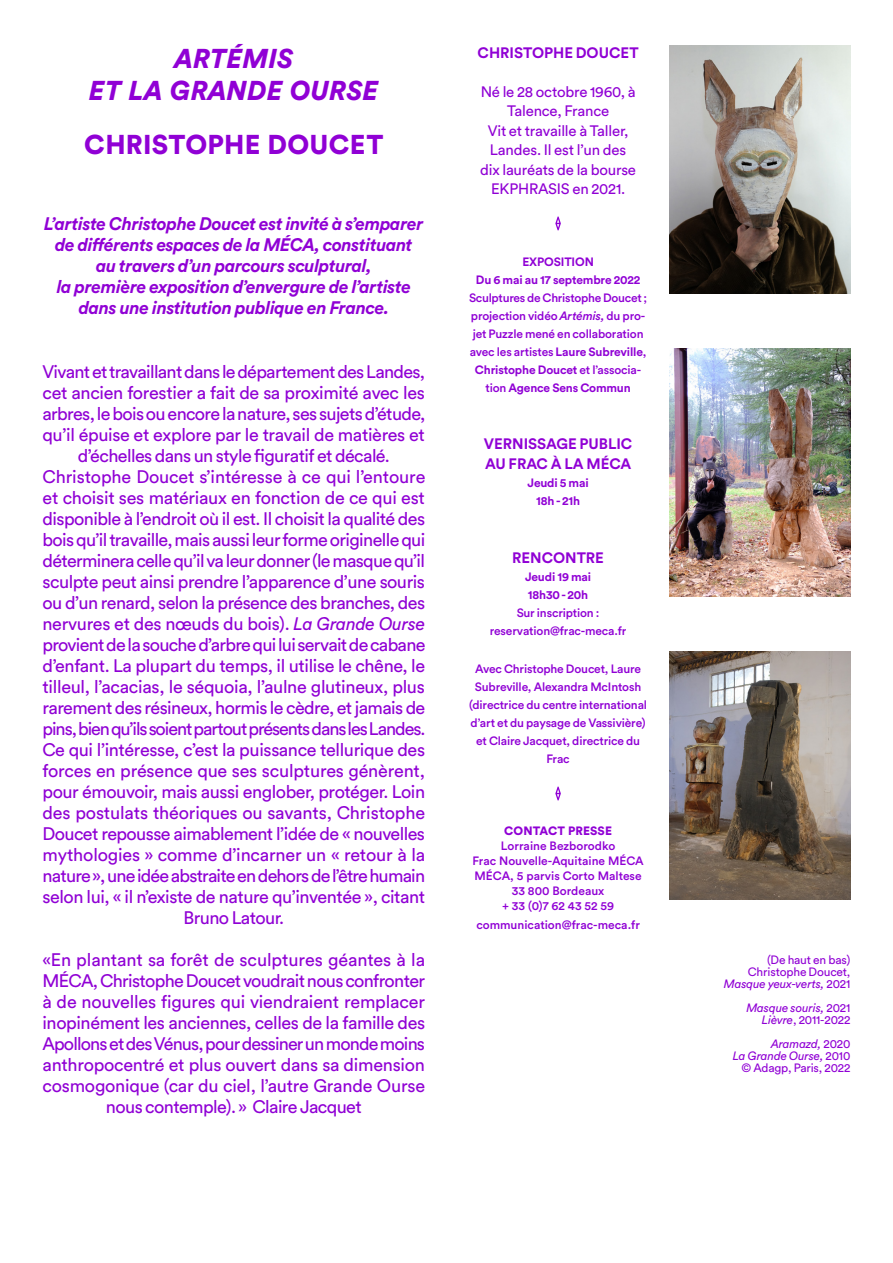
<style>
.page{position:relative;width:893px;height:1263px;background:#fff}
.page>*{position:absolute;margin:0;border:0;box-sizing:border-box;transform-origin:0 0}
.Gros-titre{font:italic 900 27px "Circular Std";letter-spacing:.01em;color:#9000d5}
.Gros-titre-2{font:900 27px "Circular Std";letter-spacing:.01em;color:#9000d5}
.t1{font:18px/21px "Circular Std";letter-spacing:-.025em;color:#9000d5;text-align:center}
.t2{font:italic 700 18px/21px "Circular Std";letter-spacing:-.025em;color:#9000d5;text-align:center}
.t3{font:15px/19.5px "Circular Std";letter-spacing:-.01em;color:#9000d5;text-align:center}
.t4{font:700 15px/19.5px "Circular Std";color:#9000d5}
.Infos-pratiques{font:500 12px/18px "Circular Std";letter-spacing:-.01em;color:#9000d5;text-align:center}
.t5{font:italic 12px "Circular Std";letter-spacing:-.015em;color:#9000d5}
.t6{font:12px/12px "Circular Std";letter-spacing:-.015em;color:#9000d5;text-align:right}
.t7{font:700 12px/18px "Circular Std";letter-spacing:-.01em;color:#9000d5;text-align:center}
.Infos-pratiques-2{font:900 12px "Circular Std";letter-spacing:.01em;color:#9000d5}
.s1{font-style:italic}
.s2{font-weight:700}
.s3{font-style:normal}
</style>
<div class="page">
<svg style="left:555px;top:217px;width:6px;height:13px"></svg>
<svg style="left:555px;top:787px;width:6px;height:13px"></svg>
<img style="left:670px;top:349px;width:180px;height:247px">
<img style="left:670px;top:46px;width:180px;height:247px">
<img style="left:670px;top:652px;width:180px;height:247px">
<p class="Gros-titre" style="left:174px;top:40px;width:120px">ARTÉMIS</p>
<p class="Gros-titre" style="left:89px;top:73px;width:291px">ET LA GRANDE OURSE</p>
<p class="Gros-titre-2" style="left:84px;top:126px;width:301px">CHRISTOPHE DOUCET</p>
<p class="t2" style="left:44px;top:213px;width:381px">L’artiste Christophe Doucet est invité à s’emparer de différents espaces de la MÉCA, constituant</p>
<p class="t2" style="left:96px;top:255px;width:277px">au travers d’un parcours sculptural,</p>
<p class="t2" style="left:57px;top:276px;width:356px">la première exposition d’envergure de l’artiste dans une institution publique en France.</p>
<p class="t1" style="left:43px;top:360px;width:384px">Vivant et travaillant dans le département des Landes, cet ancien forestier a fait de sa proximité avec les arbres, le bois ou encore la nature, ses sujets d’étude, qu’il épuise et explore par le travail de matières et d’échelles dans un style figuratif et décalé.</p>
<p class="t1" style="left:43px;top:465px;width:384px;text-align:justify">Christophe Doucet s’intéresse à ce qui l’entoure et choisit ses matériaux en fonction de ce qui est disponible à l’endroit où il est. Il choisit la qualité des bois qu’il travaille, mais aussi leur forme originelle qui déterminera celle qu’il va leur donner (le masque qu’il sculpte peut ainsi prendre l’apparence d’une souris ou d’un renard, selon la présence des branches, des nervures et des nœuds du bois). <span class="s1">La Grande Ourse </span>provient de la souche d’arbre qui lui servait de cabane d’enfant. La plupart du temps, il utilise le chêne, le tilleul, l’acacias, le séquoia, l’aulne glutineux, plus rarement des résineux, hormis le cèdre, et jamais de pins, bien qu’ils soient partout présents dans les Landes.</p>
<p class="t1" style="left:43px;top:738px;width:384px">Ce qui l’intéresse, c’est la puissance tellurique des forces en présence que ses sculptures génèrent, pour émouvoir, mais aussi englober, protéger. Loin des postulats théoriques ou savants, Christophe Doucet repousse aimablement l’idée de « nouvelles mythologies » comme d’incarner un « retour à la nature », une idée abstraite en dehors de l’être humain selon lui, « il n’existe de nature qu’inventée », citant Bruno Latour.</p>
<p class="t1" style="left:43px;top:948px;width:384px">«En plantant sa forêt de sculptures géantes à la MÉCA, Christophe Doucet voudrait nous confronter à de nouvelles figures qui viendraient remplacer inopinément les anciennes, celles de la famille des Apollons et des Vénus, pour dessiner un monde moins anthropocentré et plus ouvert dans sa dimension cosmogonique (car du ciel, l’autre Grande Ourse nous contemple). » Claire Jacquet</p>
<p class="t4" style="left:478px;top:43px;width:163px">CHRISTOPHE DOUCET</p>
<p class="t3" style="left:481px;top:82px;width:156px">Né le 28 octobre 1960, à<br>Talence, France</p>
<p class="t3" style="left:480px;top:121px;width:157px">Vit et travaille à Taller,<br>Landes. Il est l’un des dix lauréats de la bourse<br>EKPHRASIS en 2021.</p>
<p class="t7" style="left:522px;top:253px;width:73px">EXPOSITION</p>
<p class="Infos-pratiques" style="left:469px;top:271px;width:180px"><span class="s2">Du 6 mai au 17 septembre 2022<br></span>Sculptures de Christophe Doucet ; projection vidéo <span class="s1">Artémis,</span> du pro&shy;jet Puzzle mené en collaboration avec les artistes <span class="s2">Laure Subreville</span>,<br><span class="s2">Christophe Doucet</span> et l’associa&shy;tion <span class="s2">Agence Sens Commun</span></p>
<p class="t4" style="left:484px;top:434px;width:150px">VERNISSAGE PUBLIC<br>AU FRAC À LA MÉCA</p>
<p class="t7" style="left:527px;top:473px;width:63px">Jeudi 5 mai<br>18h - 21h</p>
<p class="t4" style="left:512px;top:548px;width:93px">RENCONTRE</p>
<p class="Infos-pratiques" style="left:490px;top:568px;width:138px"><span class="s2">Jeudi 19 mai<br>18h30 - 20h<br></span>Sur inscription : reservation@frac-meca.fr</p>
<p class="Infos-pratiques" style="left:475px;top:659px;width:168px;text-align:left">Avec Christophe Doucet, Laure<br>Subreville, Alexandra McIntosh</p>
<p class="Infos-pratiques" style="left:469px;top:695px;width:179px">(directrice du centre international d’art et du paysage de Vassivière) et Claire Jacquet, directrice du<br>Frac</p>
<p class="Infos-pratiques-2" style="left:504px;top:823px;width:109px">CONTACT PRESSE</p>
<p class="Infos-pratiques" style="left:501px;top:836px;width:116px">Lorraine Bezborodko</p>
<p class="Infos-pratiques" style="left:472px;top:851px;width:173px">Frac Nouvelle-Aquitaine MÉCA</p>
<p class="Infos-pratiques" style="left:475px;top:866px;width:169px">MÉCA, 5 parvis Corto Maltese</p>
<p class="Infos-pratiques" style="left:502px;top:883px;width:114px;line-height:15px">33 800 Bordeaux<br>+ 33 (0)7 62 43 52 59</p>
<p class="Infos-pratiques" style="left:476px;top:916px;width:165px">communication@frac-meca.fr</p>
<p class="t6" style="left:748px;top:954px;width:104px">(De haut en bas)<br>Christophe Doucet,</p>
<p class="t5" style="left:724px;top:977px;width:128px">Masque yeux-verts, <span class="s3">2021</span></p>
<p class="t5" style="left:746px;top:1001px;width:106px">Masque souris, <span class="s3">2021</span></p>
<p class="t6" style="left:762px;top:1014px;width:90px"><span class="s1">Lièvre</span>, 2011-2022</p>
<p class="t5" style="left:771px;top:1037px;width:81px">Aramazd, <span class="s3">2020</span></p>
<p class="t5" style="left:733px;top:1049px;width:119px">La Grande Ourse, <span class="s3">2010</span></p>
<p class="t6" style="left:741px;top:1062px;width:111px">© Adagp, Paris, 2022</p>
</div>
